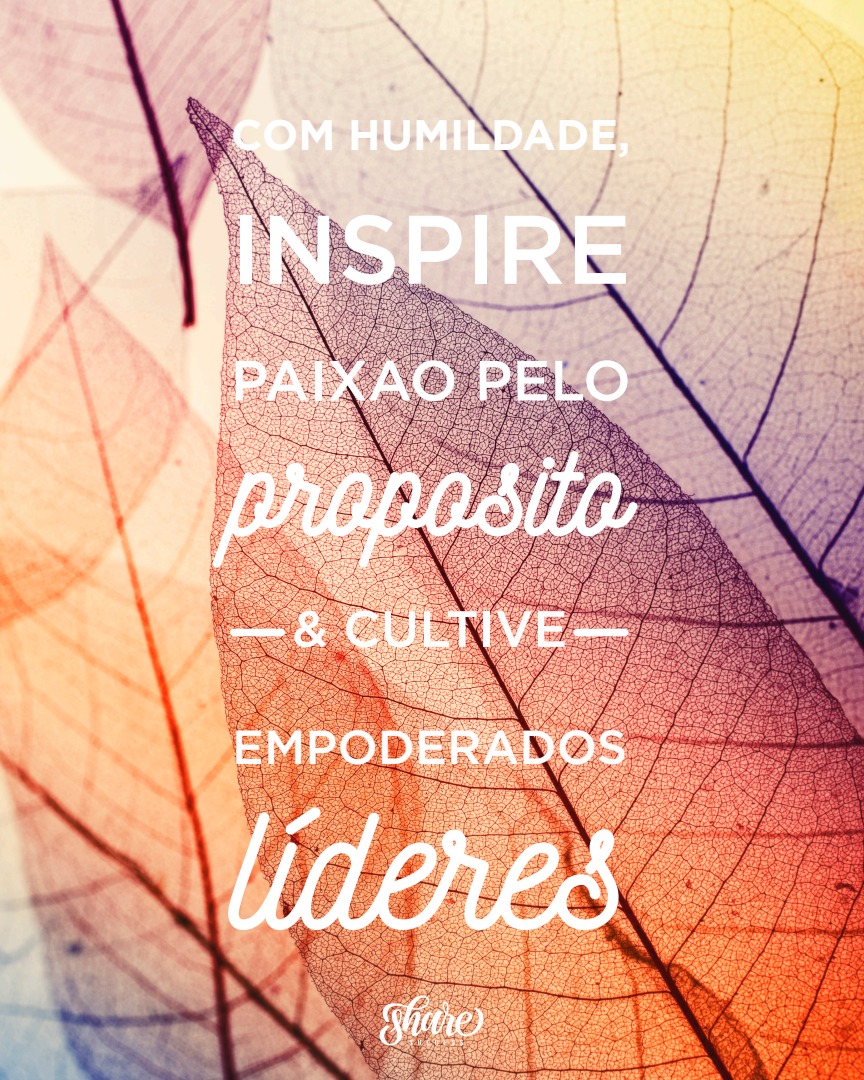
<style>
.page{position:relative;width:864px;height:1080px;background:#fff}
.page>*{position:absolute;margin:0;border:0;box-sizing:border-box;transform-origin:0 0}
.t1{font:178.5px "Nickainley";color:#fff}
.t2{font:128.4px "Nickainley";color:#fff}
.t3{font:500 97.2px "Gotham";color:#fff}
.t4{font:500 56.55px "Gotham";letter-spacing:-.005em;color:#fff}
.t5{font:500 51px "Gotham";color:#fff}
.t6{font:500 47.7px "Gotham";color:#fff}
.t7{font:700 42.75px "Gotham";color:#fff}
</style>
<div class="page">
<img style="left:0;top:0;width:864px;height:1080px">
<svg style="left:380px;top:996px;width:104px;height:50px"></svg>
<img style="left:226px;top:805px;width:394px;height:127px">
<img style="left:214px;top:450px;width:426px;height:119px">
<div style="left:234px;top:629px;width:47px;height:7px;background:#fff"></div>
<div style="left:577px;top:629px;width:48px;height:7px;background:#fff"></div>
<p class="t7" style="left:231px;top:110px;width:401px">COM HUMILDADE,</p>
<p class="t3" style="left:230px;top:186px;width:402px">INSPIRE</p>
<p class="t4" style="left:231px;top:343px;width:402px">PAIXAO PELO</p>
<p class="t2" style="left:233px;top:406px;width:397px">proposito</p>
<p class="t5" style="left:292px;top:595px;width:277px">&amp; CULTIVE</p>
<p class="t6" style="left:232px;top:716px;width:397px">EMPODERADOS</p>
<p class="t1" style="left:233px;top:750px;width:395px">líderes</p>
</div>
